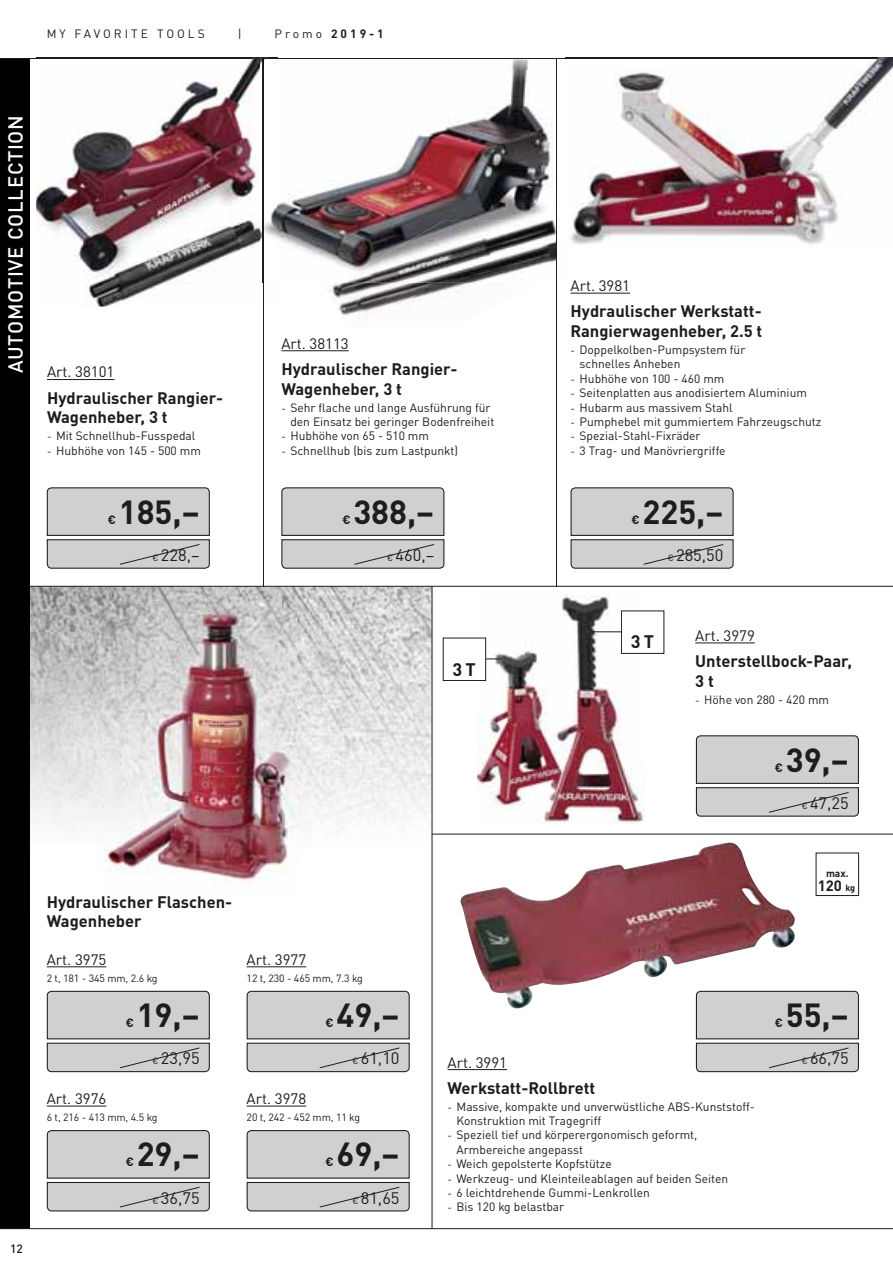
<style>
.page{position:relative;width:893px;height:1263px;background:#fff}
.page>*{position:absolute;margin:0;border:0;box-sizing:border-box;transform-origin:0 0}
.t1{font:700 33px "DIN Pro";color:#1d1d1b}
.t2{font:500 20.25px "DIN Pro";letter-spacing:.035em;color:#fff}
.t3{font:700 18px "DIN Pro";color:#1d1d1b}
.t4{font:700 16.5px/19.8px "DIN Pro";color:#1d1d1b}
.t5{font:16.5px "DIN Pro";color:#1d1d1b}
.t6{font:15px "DIN Pro";color:#1d1d1b}
.t7{font:700 14.85px "DIN Pro";color:#1d1d1b}
.t8{font:12px/14.4px "DIN Pro";color:#1d1d1b}
.t9{font:700 12px "DIN Pro";color:#1d1d1b}
.t10{font:12px "DIN Pro";letter-spacing:.25em;color:#1d1d1b}
.t11{font:500 12px "DIN Pro";color:#1d1d1b}
.t12{font:10.5px "DIN Pro";letter-spacing:-.01em;color:#1d1d1b}
.t13{font:700 10.2px "DIN Pro";color:#1d1d1b}
.s1{font-weight:400}
.s2{font-size:10.5px}
.s3{font-size:9px}
</style>
<div class="page">
<div style="left:0;top:58px;width:30px;height:1171px;background:#000"></div>
<hr style="left:0;top:1228px;width:893px;height:1px;background:#1d1d1b">
<hr style="left:0;top:58px;width:893px;height:1px;background:#1d1d1b">
<img style="left:329px;top:283px;width:141px;height:32px">
<img style="left:281px;top:587px;width:151px;height:329px">
<img style="left:30px;top:587px;width:251px;height:46px">
<img style="left:30px;top:633px;width:70px;height:192px">
<hr style="left:247px;top:1106px;width:59px;height:1px;background:#1d1d1b">
<img style="left:36px;top:58px;width:231px;height:249px">
<img style="left:477px;top:595px;width:167px;height:228px">
<img style="left:100px;top:610px;width:196px;height:285px">
<hr style="left:47px;top:966px;width:59px;height:1px;background:#1d1d1b">
<hr style="left:47px;top:1106px;width:59px;height:1px;background:#1d1d1b">
<hr style="left:247px;top:966px;width:59px;height:1px;background:#1d1d1b">
<hr style="left:30px;top:586px;width:863px;height:1px;background:#1d1d1b">
<hr style="left:432px;top:834px;width:461px;height:1px;background:#1d1d1b">
<hr style="left:263px;top:59px;width:1px;height:527px;background:#1d1d1b">
<hr style="left:556px;top:58px;width:1px;height:529px;background:#1d1d1b">
<hr style="left:432px;top:586px;width:1px;height:643px;background:#1d1d1b">
<img style="left:460px;top:842px;width:335px;height:166px">
<img style="left:570px;top:58px;width:323px;height:187px">
<div style="left:816px;top:853px;width:43px;height:43px;border:1px solid #1d1d1b"></div>
<img style="left:260px;top:60px;width:293px;height:223px">
<img style="left:335px;top:220px;width:221px;height:63px">
<img style="left:263px;top:60px;width:1px;height:223px">
<div style="left:621px;top:611px;width:43px;height:42px;background:#fff"></div>
<div style="left:621px;top:610px;width:43px;height:44px;border:1px solid #1d1d1b"></div>
<div style="left:443px;top:638px;width:43px;height:42px;background:#fff"></div>
<div style="left:443px;top:638px;width:43px;height:43px;border:1px solid #1d1d1b"></div>
<svg style="left:485px;top:658px;width:17px;height:1px"></svg>
<hr style="left:590px;top:631px;width:32px;height:1px;background:#1d1d1b">
<hr style="left:47px;top:379px;width:67px;height:1px;background:#1d1d1b">
<hr style="left:695px;top:642px;width:60px;height:1px;background:#1d1d1b">
<hr style="left:281px;top:350px;width:68px;height:1px;background:#1d1d1b">
<hr style="left:448px;top:1069px;width:59px;height:1px;background:#1d1d1b">
<svg style="left:46px;top:487px;width:164px;height:82px;background:#c6c6c5"></svg>
<svg style="left:281px;top:487px;width:164px;height:82px;background:#c5c5c5"></svg>
<svg style="left:570px;top:487px;width:164px;height:82px;background:#c6c6c5"></svg>
<svg style="left:46px;top:990px;width:164px;height:83px;background:#c6c6c6"></svg>
<svg style="left:246px;top:990px;width:164px;height:83px;background:#c6c6c6"></svg>
<svg style="left:46px;top:1130px;width:164px;height:82px;background:#c6c6c6"></svg>
<svg style="left:246px;top:1130px;width:164px;height:82px;background:#c6c6c6"></svg>
<svg style="left:695px;top:735px;width:164px;height:82px;background:#c6c6c5"></svg>
<svg style="left:695px;top:990px;width:164px;height:83px;background:#c6c6c6"></svg>
<hr style="left:571px;top:293px;width:59px;height:1px;background:#1d1d1b">
<p class="t10" style="left:47px;top:30px;width:160px">MY FAVORITE TOOLS</p>
<p class="t8" style="left:238px;top:28px;width:5px">|</p>
<p class="t9" style="left:275px;top:30px;width:111px"><span class="s1">Promo</span> 2019-1</p>
<h2 class="t2" style="left:4px;top:373px;width:260px;rotate:-90deg">AUTOMOTIVE COLLECTION</h2>
<p class="t6" style="left:47px;top:367px;width:69px">Art. 38101</p>
<h3 class="t4" style="left:47px;top:390px;width:178px">Hydraulischer Rangier-<br>Wagenheber, 3 t</h3>
<p class="t8" style="left:47px;top:430px;width:150px"><span class="s2">-</span> Mit Schnellhub-Fusspedal</p>
<p class="t8" style="left:47px;top:445px;width:155px"><span class="s2">-</span> Hubhöhe von 145 - 500 mm</p>
<h1 class="t1" style="left:119px;top:500px;width:82px">185,−</h1>
<p class="t9" style="left:108px;top:515px;width:10px">€</p>
<h3 class="t5" style="left:153px;top:549px;width:49px"><span class="s3">€</span> 228,−</h3>
<p class="t6" style="left:281px;top:338px;width:69px">Art. 38113</p>
<h3 class="t4" style="left:281px;top:361px;width:178px">Hydraulischer Rangier-<br>Wagenheber, 3 t</h3>
<p class="t8" style="left:290px;top:402px;width:205px;text-indent:-9px"><span class="s2">-</span> Sehr flache und lange Ausführung für den Einsatz bei geringer Bodenfreiheit</p>
<p class="t8" style="left:281px;top:430px;width:149px"><span class="s2">-</span> Hubhöhe von 65 - 510 mm</p>
<p class="t8" style="left:281px;top:445px;width:178px"><span class="s2">-</span> Schnellhub (bis zum Lastpunkt)</p>
<h1 class="t1" style="left:353px;top:500px;width:82px">388,−</h1>
<p class="t9" style="left:342px;top:515px;width:10px">€</p>
<h3 class="t5" style="left:387px;top:549px;width:49px"><span class="s3">€</span> 460,−</h3>
<p class="t6" style="left:571px;top:280px;width:61px">Art. 3981</p>
<h3 class="t4" style="left:571px;top:303px;width:193px">Hydraulischer Werkstatt-<br>Rangierwagenheber, 2.5 t</h3>
<p class="t8" style="left:580px;top:344px;width:167px;text-indent:-9px"><span class="s2">-</span> Doppelkolben-Pumpsystem für schnelles Anheben</p>
<p class="t8" style="left:571px;top:373px;width:155px"><span class="s2">-</span> Hubhöhe von 100 - 460 mm</p>
<p class="t8" style="left:571px;top:387px;width:238px"><span class="s2">-</span> Seitenplatten aus anodisiertem Aluminium</p>
<p class="t8" style="left:571px;top:402px;width:164px"><span class="s2">-</span> Hubarm aus massivem Stahl</p>
<p class="t8" style="left:571px;top:416px;width:252px"><span class="s2">-</span> Pumphebel mit gummiertem Fahrzeugschutz</p>
<p class="t8" style="left:571px;top:430px;width:132px"><span class="s2">-</span> Spezial-Stahl-Fixräder</p>
<p class="t8" style="left:571px;top:445px;width:157px"><span class="s2">-</span> 3 Trag- und Manövriergriffe</p>
<h1 class="t1" style="left:642px;top:500px;width:82px">225,−</h1>
<p class="t9" style="left:631px;top:515px;width:10px">€</p>
<h3 class="t5" style="left:668px;top:549px;width:57px"><span class="s3">€</span> 285,50</h3>
<p class="t11" style="left:10px;top:1241px;width:14px">12</p>
<h3 class="t4" style="left:47px;top:894px;width:187px">Hydraulischer Flaschen-<br>Wagenheber</h3>
<p class="t6" style="left:47px;top:954px;width:61px">Art. 3975</p>
<p class="t12" style="left:47px;top:974px;width:112px">2 t, 181 - 345 mm, 2.6 kg</p>
<p class="t6" style="left:247px;top:954px;width:61px">Art. 3977</p>
<p class="t12" style="left:247px;top:974px;width:118px">12 t, 230 - 465 mm, 7.3 kg</p>
<h1 class="t1" style="left:137px;top:1004px;width:64px">19,−</h1>
<p class="t9" style="left:126px;top:1019px;width:10px">€</p>
<h1 class="t1" style="left:336px;top:1004px;width:64px">49,−</h1>
<p class="t9" style="left:326px;top:1019px;width:10px">€</p>
<h3 class="t5" style="left:153px;top:1052px;width:49px"><span class="s3">€</span> 23,95</h3>
<h3 class="t5" style="left:352px;top:1052px;width:49px"><span class="s3">€</span> 61,10</h3>
<p class="t6" style="left:47px;top:1093px;width:61px">Art. 3976</p>
<p class="t12" style="left:47px;top:1113px;width:112px">6 t, 216 - 413 mm, 4.5 kg</p>
<p class="t6" style="left:247px;top:1093px;width:61px">Art. 3978</p>
<p class="t12" style="left:247px;top:1113px;width:115px">20 t, 242 - 452 mm, 11 kg</p>
<h1 class="t1" style="left:137px;top:1143px;width:64px">29,−</h1>
<p class="t9" style="left:126px;top:1158px;width:10px">€</p>
<h1 class="t1" style="left:336px;top:1143px;width:64px">69,−</h1>
<p class="t9" style="left:326px;top:1158px;width:10px">€</p>
<h3 class="t5" style="left:153px;top:1192px;width:49px"><span class="s3">€</span> 36,75</h3>
<h3 class="t5" style="left:352px;top:1192px;width:49px"><span class="s3">€</span> 81,65</h3>
<h3 class="t3" style="left:452px;top:663px;width:25px">3 T</h3>
<h3 class="t3" style="left:631px;top:636px;width:25px">3 T</h3>
<p class="t6" style="left:695px;top:630px;width:61px">Art. 3979</p>
<h3 class="t4" style="left:695px;top:653px;width:158px">Unterstellbock-Paar,<br>3 t</h3>
<p class="t8" style="left:695px;top:694px;width:135px"><span class="s2">-</span> Höhe von 280 - 420 mm</p>
<h1 class="t1" style="left:786px;top:748px;width:64px">39,−</h1>
<p class="t9" style="left:775px;top:763px;width:10px">€</p>
<h3 class="t5" style="left:802px;top:797px;width:49px"><span class="s3">€</span> 47,25</h3>
<p class="t13" style="left:826px;top:870px;width:24px">max.</p>
<p class="t7" style="left:818px;top:880px;width:39px">120 <span class="s3">kg</span></p>
<h1 class="t1" style="left:786px;top:1004px;width:64px">55,−</h1>
<p class="t9" style="left:775px;top:1019px;width:10px">€</p>
<p class="t6" style="left:448px;top:1057px;width:61px">Art. 3991</p>
<h3 class="t4" style="left:448px;top:1080px;width:149px">Werkstatt-Rollbrett</h3>
<p class="t8" style="left:457px;top:1101px;width:300px;text-indent:-9px"><span class="s2">-</span> Massive, kompakte und unverwüstliche ABS-Kunststoff-<br>Konstruktion mit Tragegriff</p>
<p class="t8" style="left:457px;top:1129px;width:242px;text-indent:-9px"><span class="s2">-</span> Speziell tief und körperergonomisch geformt,<br>Armbereiche angepasst</p>
<p class="t8" style="left:448px;top:1158px;width:166px"><span class="s2">-</span> Weich gepolsterte Kopfstütze</p>
<p class="t8" style="left:448px;top:1173px;width:282px"><span class="s2">-</span> Werkzeug- und Kleinteileablagen auf beiden Seiten</p>
<p class="t8" style="left:448px;top:1187px;width:204px"><span class="s2">-</span> 6 leichtdrehende Gummi-Lenkrollen</p>
<p class="t8" style="left:448px;top:1201px;width:118px"><span class="s2">-</span> Bis 120 kg belastbar</p>
<h3 class="t5" style="left:802px;top:1052px;width:49px"><span class="s3">€</span> 66,75</h3>
</div>
